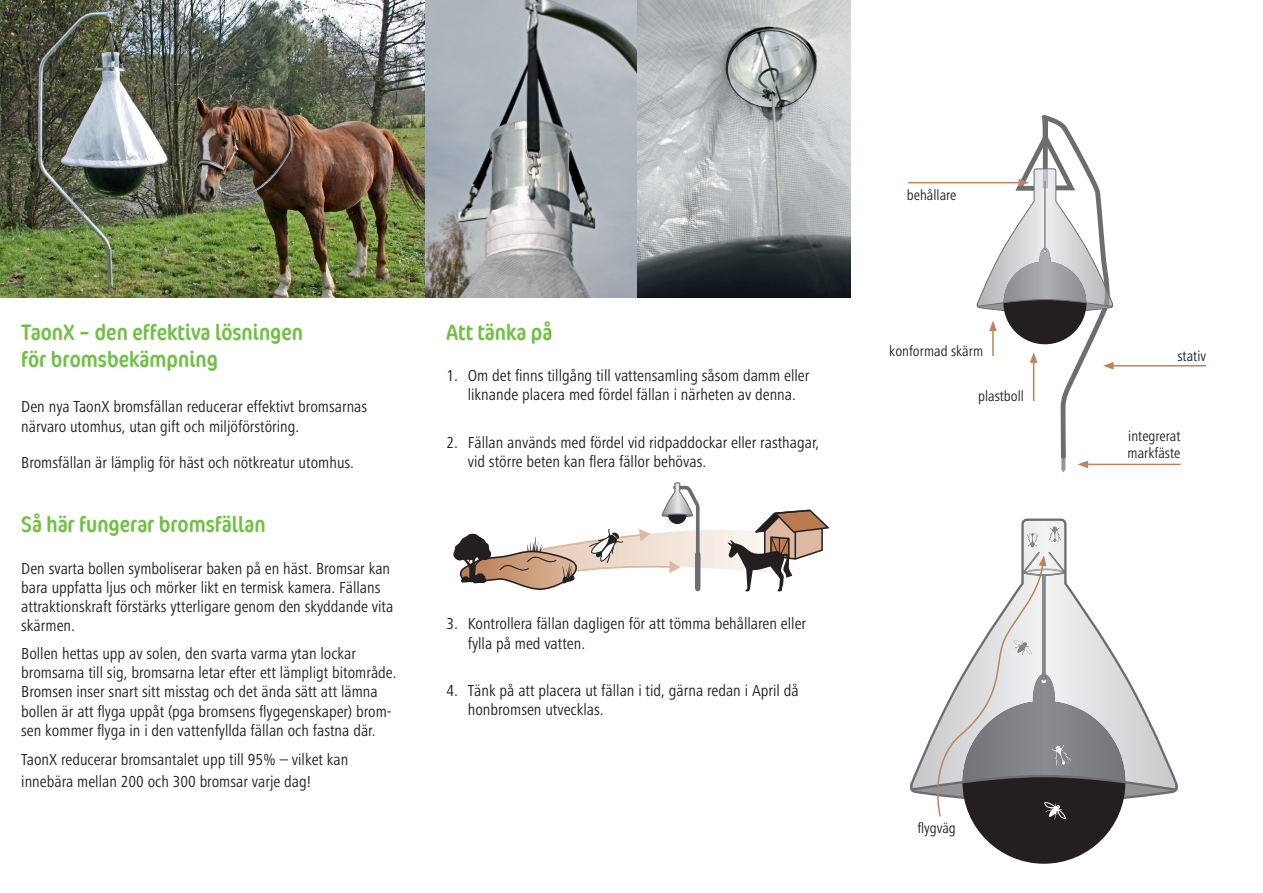
<style>
.page{position:relative;width:1263px;height:893px;background:#fff}
.page>*{position:absolute;margin:0;border:0;box-sizing:border-box;transform-origin:0 0}
.t1{font:condensed 22.5px/26.5px "Cocon Offc Pro";color:#71bf44}
.t2{font:condensed 16.5px/19.2px "Frutiger Next LTW1 G";color:#231f20}
.t3{font:condensed 15px/17.4px "Frutiger Next LTW1 G";color:#231f20}
</style>
<div class="page">
<svg style="left:453px;top:482px;width:376px;height:109px"></svg>
<img style="left:0;top:0;width:850px;height:298px">
<hr style="left:1111px;top:365px;width:95px;height:1px;background:#bd835b">
<hr style="left:1086px;top:464px;width:94px;height:1px;background:#bd835b">
<svg style="left:1021px;top:518px;width:46px;height:9px"></svg>
<svg style="left:910px;top:527px;width:268px;height:337px"></svg>
<hr style="left:908px;top:182px;width:113px;height:1px;background:#bd835b">
<svg style="left:976px;top:115px;width:137px;height:357px"></svg>
<h1 class="t1" style="left:21px;top:319px;width:283px">TaonX – den effektiva lösningen för bromsbekämpning</h1>
<p class="t2" style="left:21px;top:397px;width:347px">Den nya TaonX bromsfällan reducerar effektivt bromsarnas närvaro utomhus, utan gift och miljöförstöring.</p>
<p class="t2" style="left:21px;top:453px;width:334px">Bromsfällan är lämplig för häst och nötkreatur utomhus.</p>
<h1 class="t1" style="left:21px;top:510px;width:246px">Så här fungerar bromsfällan</h1>
<p class="t2" style="left:21px;top:559px;width:373px">Den svarta bollen symboliserar baken på en häst. Bromsar kan bara uppfatta ljus och mörker likt en termisk kamera. Fällans attraktionskraft förstärks ytterligare genom den skyddande vita skärmen.</p>
<p class="t2" style="left:21px;top:644px;width:377px">Bollen hettas upp av solen, den svarta varma ytan lockar bromsarna till sig, bromsarna letar efter ett lämpligt bitområde.<br>Bromsen inser snart sitt misstag och det ända sätt att lämna bollen är att flyga uppåt (pga bromsens flygegenskaper) brom&shy;sen kommer flyga in i den vattenfyllda fällan och fastna där.</p>
<p class="t2" style="left:21px;top:749px;width:329px;line-height:21.3px">TaonX reducerar bromsantalet upp till 95% – vilket kan innebära mellan 200 och 300 bromsar varje dag!</p>
<h1 class="t1" style="left:446px;top:319px;width:107px">Att tänka på</h1>
<p class="t2" style="left:446px;top:365px;width:364px;text-align:center">1. Om det finns tillgång till vattensamling såsom damm eller liknande placera med fördel fällan i närheten av denna.</p>
<p class="t2" style="left:468px;top:432px;width:353px;text-indent:-21px">2. Fällan används med fördel vid ridpaddockar eller rasthagar, vid större beten kan flera fällor behövas.</p>
<p class="t2" style="left:468px;top:614px;width:340px;text-indent:-21px">3. Kontrollera fällan dagligen för att tömma behållaren eller fylla på med vatten.</p>
<p class="t2" style="left:468px;top:681px;width:332px;text-indent:-21px">4. Tänk på att placera ut fällan i tid, gärna redan i April då honbromsen utvecklas.</p>
<p class="t3" style="left:907px;top:186px;width:51px">behållare</p>
<p class="t3" style="left:889px;top:342px;width:95px">konformad skärm</p>
<p class="t3" style="left:978px;top:387px;width:47px">plastboll</p>
<p class="t3" style="left:917px;top:819px;width:40px">flygväg</p>
<p class="t3" style="left:1177px;top:347px;width:30px">stativ</p>
<p class="t3" style="left:1127px;top:427px;width:54px">integrerat markfäste</p>
</div>
